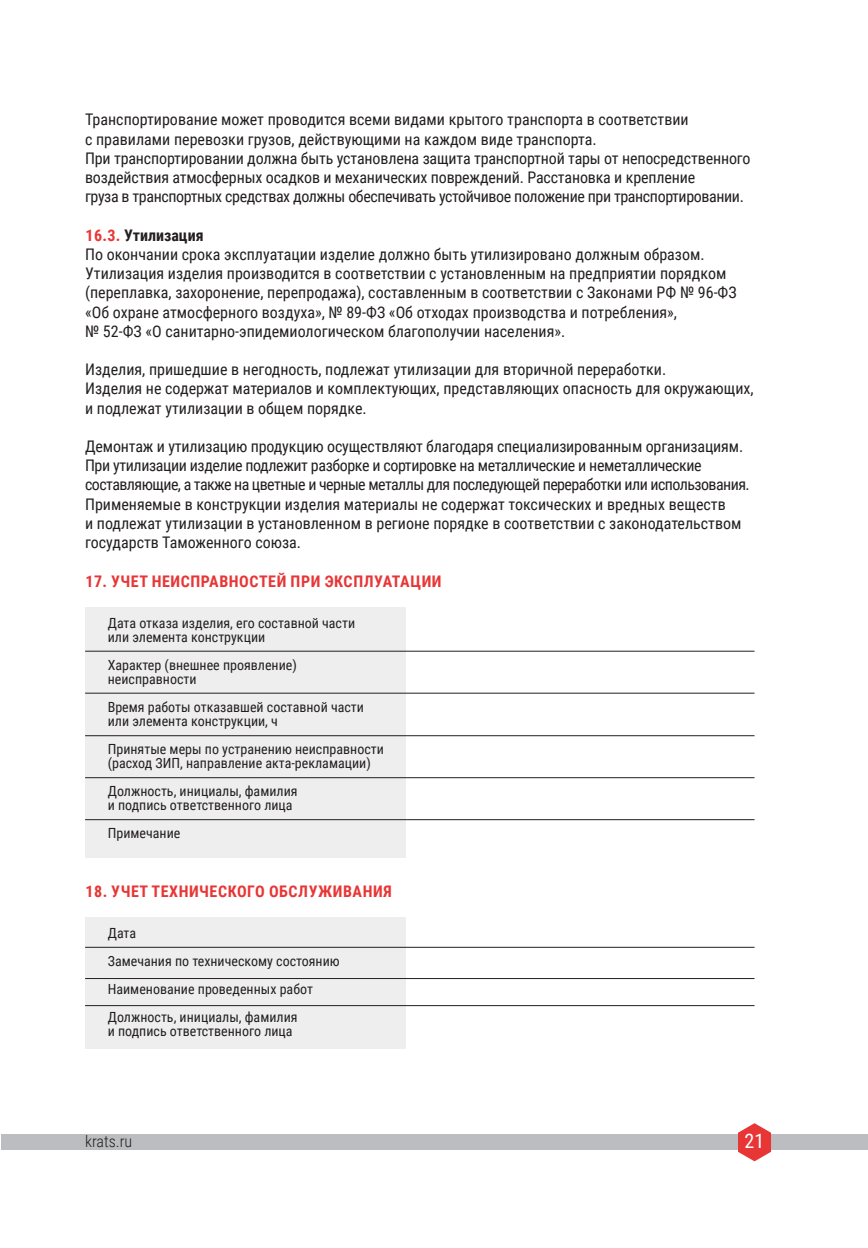
<style>
.page{position:relative;width:868px;height:1248px;background:#fff}
.page>*{position:absolute;margin:0;border:0;box-sizing:border-box;transform-origin:0 0}
.t1{font:20px "Roboto Condensed";color:#fff}
.t2{font:16px/19.2px "Roboto Condensed";color:#231f20}
.t3{font:16px "Roboto Condensed";letter-spacing:-.025em;color:#231f20}
.t4{font:16px "Roboto Condensed";letter-spacing:-.035em;color:#231f20}
.t5{font:700 16px "Roboto Condensed";letter-spacing:.035em;color:#e83636}
.t6{font:700 16px "Roboto Condensed";color:#231f20}
.t7{font:300 16px "Roboto Condensed";color:#231f20}
.t8{font:14px "Roboto Condensed";color:#231f20}
.s1{color:#e83636}
</style>
<div class="page">
<div style="left:1px;top:1134px;width:866px;height:15px;background:#bcbdc0"></div>
<svg style="left:738px;top:1123px;width:33px;height:38px"></svg>
<div style="left:85px;top:607px;width:320px;height:250px;background:#eeeeef"></div>
<div style="left:85px;top:917px;width:320px;height:132px;background:#eeeeef"></div>
<hr style="left:85px;top:650px;width:669px;height:1px;background:#231f20">
<hr style="left:85px;top:946px;width:669px;height:1px;background:#231f20">
<hr style="left:85px;top:978px;width:669px;height:1px;background:#231f20">
<hr style="left:85px;top:1005px;width:669px;height:1px;background:#231f20">
<hr style="left:85px;top:735px;width:669px;height:1px;background:#231f20">
<hr style="left:85px;top:692px;width:669px;height:1px;background:#231f20">
<hr style="left:85px;top:777px;width:669px;height:1px;background:#231f20">
<hr style="left:85px;top:819px;width:669px;height:1px;background:#231f20">
<p class="t2" style="left:85px;top:110px;width:605px">Транспортирование может проводится всеми видами крытого транспорта в соответствии</p>
<p class="t2" style="left:85px;top:129px;width:513px">с правилами перевозки грузов, действующими на каждом виде транспорта.</p>
<p class="t2" style="left:85px;top:148px;width:667px">При транспортировании должна быть установлена защита транспортной тары от непосредственного воздействия атмосферных осадков и механических повреждений. Расстановка и крепление</p>
<p class="t3" style="left:85px;top:185px;width:660px">груза в транспортных средствах должны обеспечивать устойчивое положение при транспортировании.</p>
<p class="t6" style="left:85px;top:224px;width:120px"><span class="s1">16.3.</span> Утилизация</p>
<p class="t2" style="left:85px;top:244px;width:621px">По окончании срока эксплуатации изделие должно быть утилизировано должным образом.</p>
<p class="t2" style="left:85px;top:263px;width:653px">Утилизация изделия производится в соответствии с установленным на предприятии порядком (переплавка, захоронение, перепродажа), составленным в соответствии с Законами РФ № 96-ФЗ «Об охране атмосферного воздуха», № 89-ФЗ «Об отходах производства и потребления»,</p>
<p class="t2" style="left:85px;top:321px;width:481px">№ 52-ФЗ «О санитарно-эпидемиологическом благополучии населения».</p>
<p class="t2" style="left:85px;top:359px;width:582px">Изделия, пришедшие в негодность, подлежат утилизации для вторичной переработки.</p>
<p class="t2" style="left:85px;top:378px;width:670px">Изделия не содержат материалов и комплектующих, представляющих опасность для окружающих, и подлежат утилизации в общем порядке.</p>
<p class="t2" style="left:85px;top:436px;width:659px">Демонтаж и утилизацию продукцию осуществляют благодаря специализированным организациям.</p>
<p class="t3" style="left:85px;top:454px;width:618px">При утилизации изделие подлежит разборке и сортировке на металлические и неметаллические</p>
<p class="t4" style="left:85px;top:473px;width:666px">составляющие, а также на цветные и черные металлы для последующей переработки или использования.</p>
<p class="t2" style="left:85px;top:494px;width:642px">Применяемые в конструкции изделия материалы не содержат токсических и вредных веществ</p>
<p class="t2" style="left:85px;top:513px;width:657px">и подлежат утилизации в установленном в регионе порядке в соответствии с законодательством государств Таможенного союза.</p>
<p class="t5" style="left:85px;top:569px;width:358px">17. УЧЕТ НЕИСПРАВНОСТЕЙ ПРИ ЭКСПЛУАТАЦИИ</p>
<p class="t8" style="left:108px;top:613px;width:249px">Дата отказа изделия, его составной части</p>
<p class="t8" style="left:108px;top:627px;width:159px">или элемента конструкции</p>
<p class="t8" style="left:108px;top:655px;width:191px">Характер (внешнее проявление)</p>
<p class="t8" style="left:108px;top:669px;width:90px">неисправности</p>
<p class="t8" style="left:108px;top:697px;width:258px">Время работы отказавшей составной части</p>
<p class="t8" style="left:108px;top:711px;width:172px">или элемента конструкции, ч</p>
<p class="t8" style="left:108px;top:739px;width:277px">Принятые меры по устранению неисправности</p>
<p class="t8" style="left:108px;top:753px;width:264px">(расход ЗИП, направление акта-рекламации)</p>
<p class="t8" style="left:108px;top:781px;width:191px">Должность, инициалы, фамилия</p>
<p class="t8" style="left:108px;top:795px;width:186px">и подпись ответственного лица</p>
<p class="t8" style="left:108px;top:823px;width:74px">Примечание</p>
<p class="t5" style="left:86px;top:880px;width:307px">18. УЧЕТ ТЕХНИЧЕСКОГО ОБСЛУЖИВАНИЯ</p>
<p class="t8" style="left:108px;top:923px;width:30px">Дата</p>
<p class="t8" style="left:108px;top:951px;width:233px">Замечания по техническому состоянию</p>
<p class="t8" style="left:108px;top:979px;width:207px">Наименование проведенных работ</p>
<p class="t8" style="left:108px;top:1007px;width:191px">Должность, инициалы, фамилия</p>
<p class="t8" style="left:108px;top:1021px;width:186px">и подпись ответственного лица</p>
<p class="t7" style="left:85px;top:1129px;width:49px">krats.ru</p>
<p class="t1" style="left:744px;top:1126px;width:21px">21</p>
</div>
